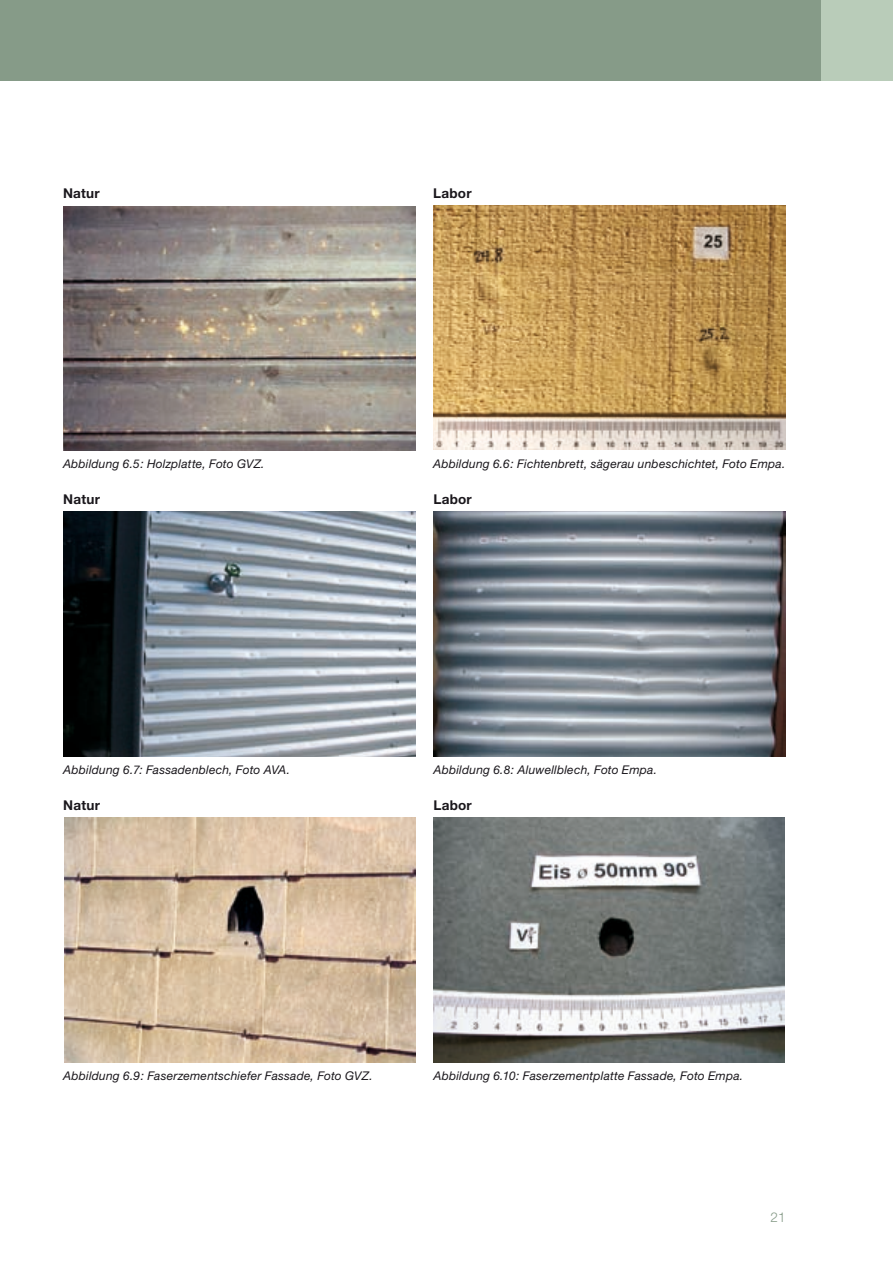
<style>
.page{position:relative;width:893px;height:1263px;background:#fff}
.page>*{position:absolute;margin:0;border:0;box-sizing:border-box;transform-origin:0 0}
.t1{font:700 13.5px "Helvetica Neue";letter-spacing:.015em;color:#1a171c}
.t2{font:300 13.5px "Helvetica Neue";color:#869b88}
.t3{font:italic 12px "Helvetica Neue";letter-spacing:.015em;color:#1a171c}
</style>
<div class="page">
<div style="left:812px;top:0;width:81px;height:81px;background:#b9ccb9"></div>
<div style="left:0;top:0;width:821px;height:81px;background:#869b88"></div>
<img style="left:63px;top:206px;width:352px;height:244px">
<img style="left:433px;top:206px;width:352px;height:244px">
<img style="left:63px;top:512px;width:352px;height:244px">
<img style="left:433px;top:512px;width:353px;height:244px">
<img style="left:65px;top:818px;width:350px;height:244px">
<img style="left:433px;top:818px;width:352px;height:244px">
<p class="t1" style="left:63px;top:185px;width:38px">Natur</p>
<p class="t1" style="left:433px;top:185px;width:40px">Labor</p>
<p class="t3" style="left:63px;top:457px;width:203px">Abbildung 6.5: Holzplatte, Foto GVZ.</p>
<p class="t3" style="left:433px;top:457px;width:354px">Abbildung 6.6: Fichtenbrett, sägerau unbeschichtet, Foto Empa.</p>
<p class="t1" style="left:63px;top:491px;width:38px">Natur</p>
<p class="t1" style="left:433px;top:491px;width:40px">Labor</p>
<p class="t3" style="left:63px;top:763px;width:228px">Abbildung 6.7: Fassadenblech, Foto AVA.</p>
<p class="t1" style="left:63px;top:797px;width:38px">Natur</p>
<p class="t3" style="left:433px;top:763px;width:225px">Abbildung 6.8: Aluwellblech, Foto Empa.</p>
<p class="t1" style="left:433px;top:797px;width:40px">Labor</p>
<p class="t3" style="left:63px;top:1069px;width:311px">Abbildung 6.9: Faserzementschiefer Fassade, Foto GVZ.</p>
<p class="t3" style="left:433px;top:1069px;width:311px">Abbildung 6.10: Faserzementplatte Fassade, Foto Empa.</p>
<p class="t2" style="left:771px;top:1209px;width:17px">21</p>
</div>
